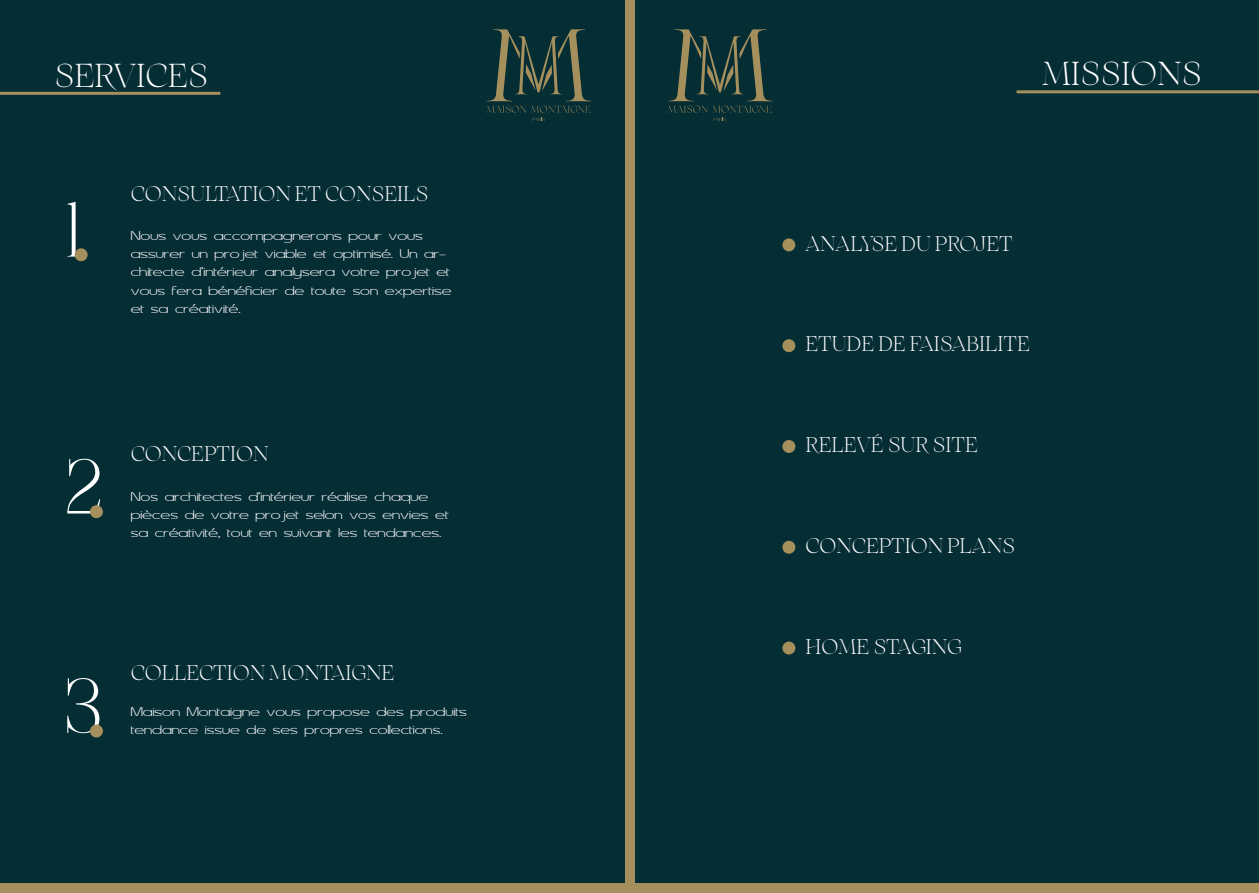
<style>
.page{position:relative;width:1259px;height:893px;background:#fff}
.page>*{position:absolute;margin:0;border:0;box-sizing:border-box;transform-origin:0 0}
.t1{font:90px "Aqala Display FREE";color:#fff}
.t2{font:300 33px "Arsenica Trial";color:#fff}
.t3{font:300 21px "Arsenica Trial";color:#fff}
.t4{font:15px/18px "Asenine Wide";color:#fff}
</style>
<div class="page">
<div style="left:0;top:0;width:629px;height:893px;background:#052d34"></div>
<div style="left:629px;top:0;width:630px;height:893px;background:#052d34"></div>
<div style="left:75px;top:248px;width:13px;height:13px;background:#a58f5c;border-radius:50%"></div>
<div style="left:90px;top:505px;width:13px;height:13px;background:#a58f5c;border-radius:50%"></div>
<div style="left:90px;top:724px;width:13px;height:13px;background:#a58f5c;border-radius:50%"></div>
<hr style="left:0;top:92px;width:220px;height:3px;background:#a58f5c">
<div style="left:782px;top:238px;width:13px;height:13px;background:#a58f5c;border-radius:50%"></div>
<div style="left:782px;top:339px;width:13px;height:13px;background:#a58f5c;border-radius:50%"></div>
<div style="left:782px;top:440px;width:13px;height:13px;background:#a58f5c;border-radius:50%"></div>
<div style="left:782px;top:541px;width:13px;height:13px;background:#a58f5c;border-radius:50%"></div>
<div style="left:782px;top:642px;width:13px;height:12px;background:#a58f5c;border-radius:50%"></div>
<div style="left:624px;top:0;width:10px;height:893px;background:#a58f5c"></div>
<div style="left:629px;top:883px;width:630px;height:10px;background:#a58f5c"></div>
<div style="left:0;top:883px;width:629px;height:10px;background:#a58f5c"></div>
<hr style="left:1016px;top:90px;width:243px;height:3px;background:#a58f5c">
<svg style="left:486px;top:29px;width:105px;height:92px"></svg>
<svg style="left:668px;top:29px;width:104px;height:92px"></svg>
<p class="t2" style="left:54px;top:52px;width:156px">SERVICES</p>
<p class="t1" style="left:65px;top:192px;width:18px">1</p>
<p class="t3" style="left:131px;top:179px;width:299px">CONSULTATION ET CONSEILS</p>
<p class="t4" style="left:131px;top:227px;width:322px">Nous vous accompagnerons pour vous assurer un projet viable et optimisé. Un ar&shy;chitecte d’intérieur analysera votre projet et vous fera bénéficier de toute son expertise et sa créativité.</p>
<p class="t1" style="left:65px;top:449px;width:38px">2</p>
<p class="t3" style="left:131px;top:439px;width:139px">CONCEPTION</p>
<p class="t4" style="left:131px;top:487px;width:319px">Nos architectes d’intérieur réalise chaque pièces de votre projet selon vos envies et sa créativité, tout en suivant les tendances.</p>
<p class="t1" style="left:65px;top:668px;width:37px">3</p>
<p class="t3" style="left:131px;top:658px;width:265px">COLLECTION MONTAIGNE</p>
<p class="t4" style="left:131px;top:703px;width:337px">Maison Montaigne vous propose des produits tendance issue de ses propres collections.</p>
<p class="t2" style="left:1042px;top:51px;width:161px">MISSIONS</p>
<p class="t3" style="left:805px;top:229px;width:209px">ANALYSE DU PROJET</p>
<p class="t3" style="left:805px;top:329px;width:226px">ETUDE DE FAISABILITE</p>
<p class="t3" style="left:805px;top:430px;width:174px">RELEVÉ SUR SITE</p>
<p class="t3" style="left:805px;top:531px;width:211px">CONCEPTION PLANS</p>
<p class="t3" style="left:805px;top:632px;width:158px">HOME STAGING</p>
</div>
